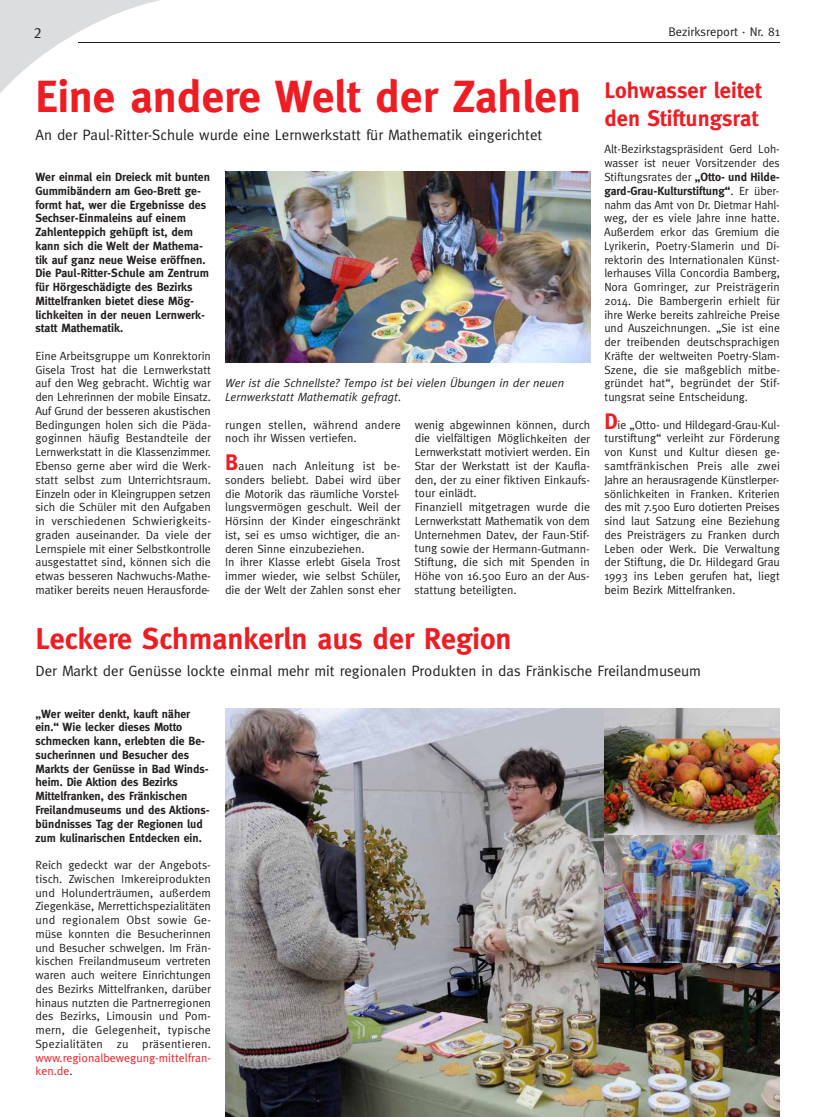
<style>
.page{position:relative;width:833px;height:1117px;background:#fff}
.page>*{position:absolute;margin:0;border:0;box-sizing:border-box;transform-origin:0 0}
.t1{font:700 45px "Meta";color:#ee1d23}
.t2{font:700 30px "Meta";color:#ee1d23}
.t3{font:700 22.5px/27.5px "Meta";color:#ee1d23}
.t4{font:15px "Meta";color:#231f20}
.t5{font:15px "Meta Caps";color:#231f20}
.t6{font:12.5px "Meta";color:#231f20}
.t7{font:11.88px/13.8px "Meta";color:#231f20;text-align:justify}
.t8{font:700 11.88px/13.8px "Meta";color:#231f20}
.t9{font:italic 11.88px/13.8px "Meta";color:#231f20}
.t10{font:11.88px/13.8px "Meta";color:#ee1d23}
.s1{font-weight:700}
.s2{font-weight:700;font-size:22.5px;color:#ee1d23}
.s3{color:#231f20}
</style>
<div class="page">
<svg style="left:0;top:0;width:160px;height:93px"></svg>
<hr style="left:78px;top:42px;width:702px;height:1px;background:#231f20">
<img style="left:225px;top:708px;width:555px;height:408px">
<img style="left:604px;top:708px;width:176px;height:127px">
<img style="left:604px;top:835px;width:176px;height:127px">
<img style="left:225px;top:172px;width:365px;height:190px">
<p class="t5" style="left:34px;top:24px;width:10px">2</p>
<p class="t6" style="left:668px;top:25px;width:113px">Bezirksreport · Nr. 81</p>
<h1 class="t1" style="left:35px;top:70px;width:547px">Eine andere Welt der Zahlen</h1>
<p class="t4" style="left:35px;top:126px;width:508px">An der Paul-Ritter-Schule wurde eine Lernwerkstatt für Mathematik eingerichtet</p>
<p class="t8" style="left:35px;top:170px;width:176px">Wer einmal ein Dreieck mit bunten<br>Gummibändern am Geo-Brett ge&shy;formt hat, wer die Ergebnisse des<br>Sechser-Einmaleins auf einem<br>Zahlenteppich gehüpft ist, dem kann sich die Welt der Mathema&shy;tik auf ganz neue Weise eröffnen.<br>Die Paul-Ritter-Schule am Zentrum für Hörgeschädigte des Bezirks<br>Mittelfranken bietet diese Mög&shy;lichkeiten in der neuen Lernwerk&shy;statt Mathematik.</p>
<p class="t7" style="left:35px;top:349px;width:177px">Eine Arbeitsgruppe um Konrektorin Gisela Trost hat die Lernwerkstatt auf den Weg gebracht. Wichtig war den Lehrerinnen der mobile Einsatz.<br>Auf Grund der besseren akustischen Bedingungen holen sich die Päda&shy;goginnen häufig Bestandteile der Lernwerkstatt in die Klassenzimmer.<br>Ebenso gerne aber wird die Werk&shy;statt selbst zum Unterrichtsraum.<br>Einzeln oder in Kleingruppen setzen sich die Schüler mit den Aufgaben in verschiedenen Schwierigkeits&shy;graden auseinander. Da viele der Lernspiele mit einer Selbstkontrolle ausgestattet sind, können sich die etwas besseren Nachwuchs-Mathe&shy;matiker bereits neuen Herausforde-</p>
<h3 class="t3" style="left:604px;top:77px;width:159px">Lohwasser leitet den Stiftungsrat</h3>
<p class="t7" style="left:604px;top:142px;width:177px">Alt-Bezirkstagspräsident Gerd Loh&shy;wasser ist neuer Vorsitzender des Stiftungsrates der <span class="s1">„Otto- und Hilde&shy;gard-Grau-Kulturstiftung“</span>. Er über&shy;nahm das Amt von Dr. Dietmar Hahl&shy;weg, der es viele Jahre inne hatte.<br>Außerdem erkor das Gremium die Lyrikerin, Poetry-Slamerin und Di&shy;rektorin des Internationalen Künst&shy;lerhauses Villa Concordia Bamberg, Nora Gomringer, zur Preisträgerin 2014. Die Bambergerin erhielt für ihre Werke bereits zahlreiche Preise und Auszeichnungen. „Sie ist eine der treibenden deutschsprachigen Kräfte der weltweiten Poetry-Slam-Szene, die sie maßgeblich mitbe&shy;gründet hat“, begründet der Stif&shy;tungsrat seine Entscheidung.</p>
<p class="t7" style="left:604px;top:417px;width:177px"><span class="s2">D</span>ie „Otto- und Hildegard-Grau-Kul&shy;turstiftung“ verleiht zur Förderung von Kunst und Kultur diesen ge&shy;samtfränkischen Preis alle zwei Jahre an herausragende Künstler per&shy;sönlichkeiten in Franken. Kriterien des mit 7.500 Euro dotierten Preises sind laut Satzung eine Beziehung des Preisträgers zu Franken durch Leben oder Werk. Die Verwaltung der Stiftung, die Dr. Hildegard Grau 1993 ins Leben gerufen hat, liegt beim Bezirk Mittelfranken.</p>
<p class="t9" style="left:225px;top:376px;width:341px">Wer ist die Schnellste? Tempo ist bei vielen Übungen in der neuen<br>Lernwerkstatt Mathematik gefragt.</p>
<p class="t7" style="left:414px;top:417px;width:177px;text-align:left">wenig abgewinnen können, durch die vielfältigen Möglichkeiten der<br>Lernwerkstatt motiviert werden. Ein<br>Star der Werkstatt ist der Kaufla&shy;den, der zu einer fiktiven Einkaufs&shy;tour einlädt.<br>Finanziell mitgetragen wurde die<br>Lernwerkstatt Mathematik von dem<br>Unternehmen Datev, der Faun-Stif&shy;tung sowie der Hermann-Gutmann-<br>Stiftung, die sich mit Spenden in<br>Höhe von 16.500 Euro an der Aus&shy;stattung beteiligten.</p>
<p class="t7" style="left:225px;top:417px;width:177px">rungen stellen, während andere noch ihr Wissen vertiefen.</p>
<p class="t7" style="left:225px;top:459px;width:177px;text-align:left"><span class="s2">B</span>auen nach Anleitung ist be&shy;sonders beliebt. Dabei wird über die Motorik das räumliche Vorstel&shy;lungsvermögen geschult. Weil der Hörsinn der Kinder eingeschränkt ist, sei es umso wichtiger, die an&shy;deren Sinne einzubeziehen.<br>In ihrer Klasse erlebt Gisela Trost immer wieder, wie selbst Schüler, die der Welt der Zahlen sonst eher</p>
<h2 class="t2" style="left:35px;top:620px;width:478px">Leckere Schmankerln aus der Region</h2>
<p class="t4" style="left:35px;top:662px;width:667px">Der Markt der Genüsse lockte einmal mehr mit regionalen Produkten in das Fränkische Freilandmuseum</p>
<p class="t8" style="left:35px;top:706px;width:176px">„Wer weiter denkt, kauft näher ein.“ Wie lecker dieses Motto schmecken kann, erlebten die Be&shy;sucherinnen und Besucher des<br>Markts der Genüsse in Bad Winds&shy;heim. Die Aktion des Bezirks<br>Mittelfranken, des Fränkischen<br>Freilandmuseums und des Aktions&shy;bündnisses Tag der Regionen lud zum kulinarischen Entdecken ein.</p>
<p class="t7" style="left:35px;top:857px;width:177px">Reich gedeckt war der Angebots&shy;tisch. Zwischen Imkereiprodukten und Holunderträumen, außerdem Ziegenkäse, Merrettichspezialitäten und regionalem Obst sowie Ge&shy;müse konnten die Besucherinnen und Besucher schwelgen. Im Frän&shy;kischen Freilandmuseum vertreten waren auch weitere Einrichtungen des Bezirks Mittelfranken, darüber hinaus nutzten die Partnerregionen des Bezirks, Limousin und Pom&shy;mern, die Gelegenheit, typische Spezialitäten zu präsentieren.</p>
<p class="t10" style="left:35px;top:1050px;width:177px">www.regionalbewegung-mittelfran&shy;ken.de<span class="s3">.</span></p>
</div>
